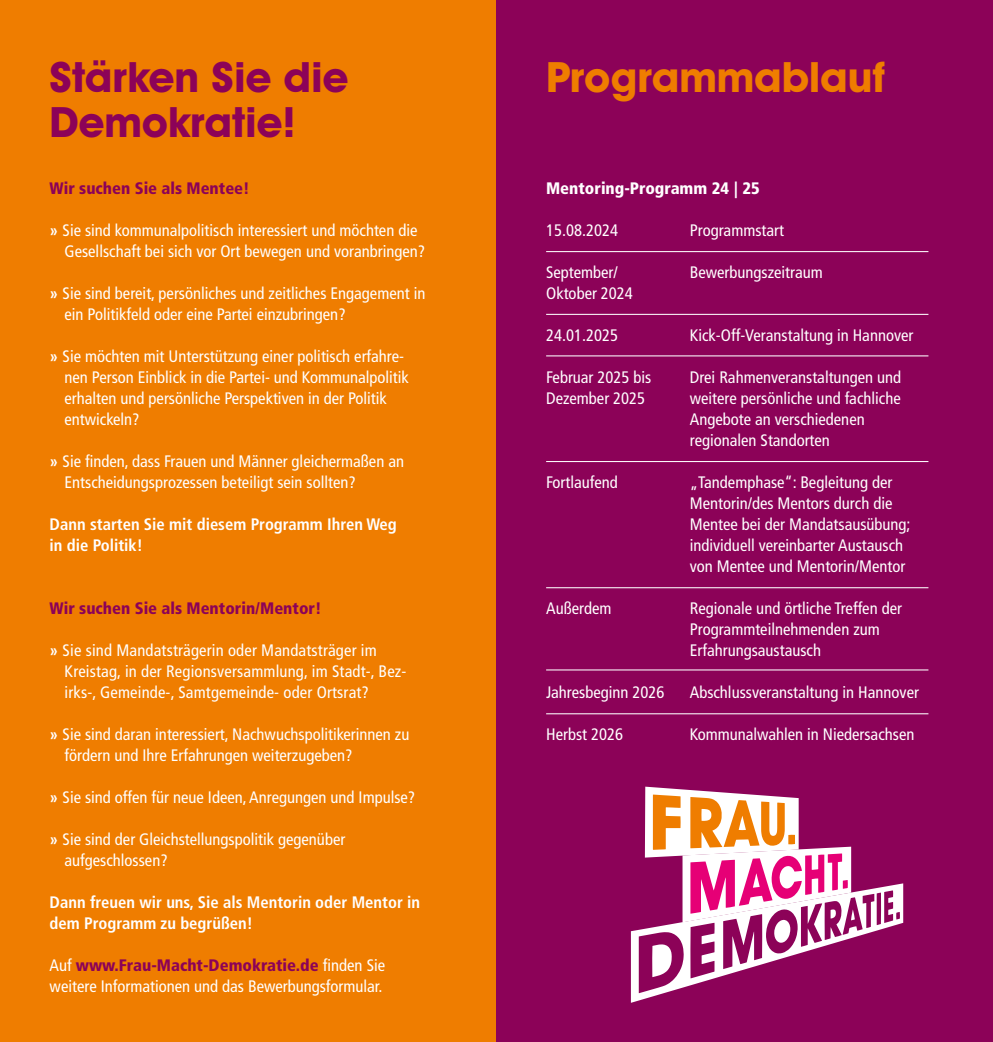
<style>
.page{position:relative;width:993px;height:1042px;background:#fff}
.page>*{position:absolute;margin:0;border:0;box-sizing:border-box;transform-origin:0 0}
.t1{font:700 42px/45.5px "Avant Garde IT Cby BT";color:#8c0258}
.t2{font:700 42px "Avant Garde IT Cby BT";color:#ef7d00}
.t3{font:condensed 16.62px/21px "Frutiger";color:#fff}
.t4{font:700 condensed 16.62px/21px "Frutiger";color:#fff}
.t5{font:900 condensed 16.62px "Frutiger";color:#8c0258}
.t6{font:900 condensed 16.62px "Frutiger";color:#fff}
.s1{font-weight:700}
.s2{font-weight:900;color:#8c0258}
</style>
<div class="page">
<div style="left:0;top:0;width:496px;height:1042px;background:#ef7d00"></div>
<div style="left:496px;top:0;width:496px;height:1042px;background:#8c0258"></div>
<hr style="left:546px;top:251px;width:382px;height:1px;background:#fff">
<hr style="left:546px;top:314px;width:382px;height:1px;background:#fff">
<hr style="left:546px;top:355px;width:382px;height:1px;background:#fff">
<hr style="left:546px;top:461px;width:382px;height:1px;background:#fff">
<hr style="left:546px;top:587px;width:382px;height:1px;background:#fff">
<hr style="left:546px;top:669px;width:382px;height:1px;background:#fff">
<hr style="left:546px;top:713px;width:382px;height:1px;background:#fff">
<svg style="left:630px;top:786px;width:272px;height:217px"></svg>
<h1 class="t1" style="left:50px;top:54px;width:300px">Stärken Sie die<br>Demokratie!</h1>
<p class="t5" style="left:50px;top:178px;width:201px">Wir suchen Sie als Mentee!</p>
<p class="t3" style="left:64px;top:219px;width:362px;text-indent:-15px"><span class="s1">»</span> Sie sind kommunalpolitisch interessiert und möchten die<br>Gesellschaft bei sich vor Ort bewegen und voranbringen?</p>
<p class="t3" style="left:64px;top:282px;width:362px;text-indent:-15px"><span class="s1">»</span> Sie sind bereit, persönliches und zeitliches Engagement in ein Politikfeld oder eine Partei einzubringen?</p>
<p class="t3" style="left:64px;top:345px;width:346px;text-indent:-15px"><span class="s1">»</span> Sie möchten mit Unterstützung einer politisch erfahre&shy;nen Person Einblick in die Partei- und Kommunalpolitik erhalten und persönliche Perspektiven in der Politik entwickeln?</p>
<p class="t3" style="left:64px;top:450px;width:341px;text-indent:-15px"><span class="s1">»</span> Sie finden, dass Frauen und Männer gleichermaßen an<br>Entscheidungsprozessen beteiligt sein sollten?</p>
<p class="t4" style="left:50px;top:513px;width:348px">Dann starten Sie mit diesem Programm Ihren Weg in die Politik!</p>
<p class="t5" style="left:50px;top:598px;width:273px">Wir suchen Sie als Mentorin/Mentor!</p>
<p class="t3" style="left:64px;top:639px;width:343px;text-indent:-15px"><span class="s1">»</span> Sie sind Mandatsträgerin oder Mandatsträger im<br>Kreistag, in der Regionsversammlung, im Stadt-, Bez&shy;irks-, Gemeinde-, Samtgemeinde- oder Ortsrat?</p>
<p class="t3" style="left:64px;top:723px;width:346px;text-indent:-15px"><span class="s1">»</span> Sie sind daran interessiert, Nachwuchspolitikerinnen zu fördern und Ihre Erfahrungen weiterzugeben?</p>
<p class="t3" style="left:50px;top:786px;width:367px"><span class="s1">»</span> Sie sind offen für neue Ideen, Anregungen und Impulse?</p>
<p class="t3" style="left:64px;top:828px;width:282px;text-indent:-15px"><span class="s1">»</span> Sie sind der Gleichstellungspolitik gegenüber aufgeschlossen?</p>
<p class="t4" style="left:50px;top:891px;width:372px">Dann freuen wir uns, Sie als Mentorin oder Mentor in dem Programm zu begrüßen!</p>
<p class="t3" style="left:50px;top:954px;width:337px">Auf <span class="s2">www.Frau-Macht-Demokratie.de</span> finden Sie weitere Informationen und das Bewerbungsformular.</p>
<h1 class="t2" style="left:546px;top:51px;width:341px">Programmablauf</h1>
<p class="t6" style="left:546px;top:178px;width:215px">Mentoring-Programm 24 | 25</p>
<p class="t3" style="left:546px;top:219px;width:73px">15.08.2024</p>
<p class="t3" style="left:689px;top:219px;width:96px">Programmstart</p>
<p class="t3" style="left:546px;top:261px;width:73px">September/</p>
<p class="t3" style="left:689px;top:261px;width:134px">Bewerbungszeitraum</p>
<p class="t3" style="left:546px;top:282px;width:88px">Oktober 2024</p>
<p class="t3" style="left:546px;top:324px;width:73px">24.01.2025</p>
<p class="t3" style="left:689px;top:324px;width:225px">Kick-Off-Veranstaltung in Hannover</p>
<p class="t3" style="left:546px;top:366px;width:107px">Februar 2025 bis</p>
<p class="t3" style="left:689px;top:366px;width:213px">Drei Rahmenveranstaltungen und</p>
<p class="t3" style="left:546px;top:387px;width:100px">Dezember 2025</p>
<p class="t3" style="left:689px;top:387px;width:212px">weitere persönliche und fachliche<br>Angebote an verschiedenen regionalen Standorten</p>
<p class="t3" style="left:546px;top:471px;width:73px">Fortlaufend</p>
<p class="t3" style="left:689px;top:471px;width:222px">„Tandemphase“: Begleitung der Mentorin/des Mentors durch die Mentee bei der Mandatsausübung; individuell vereinbarter Austausch von Mentee und Mentorin/Mentor</p>
<p class="t3" style="left:546px;top:597px;width:67px">Außerdem</p>
<p class="t3" style="left:689px;top:597px;width:214px">Regionale und örtliche Treffen der<br>Programmteilnehmenden zum<br>Erfahrungsaustausch</p>
<p class="t3" style="left:546px;top:681px;width:120px">Jahresbeginn 2026</p>
<p class="t3" style="left:689px;top:681px;width:231px">Abschlussveranstaltung in Hannover</p>
<p class="t3" style="left:546px;top:723px;width:78px">Herbst 2026</p>
<p class="t3" style="left:689px;top:723px;width:226px">Kommunalwahlen in Niedersachsen</p>
</div>
